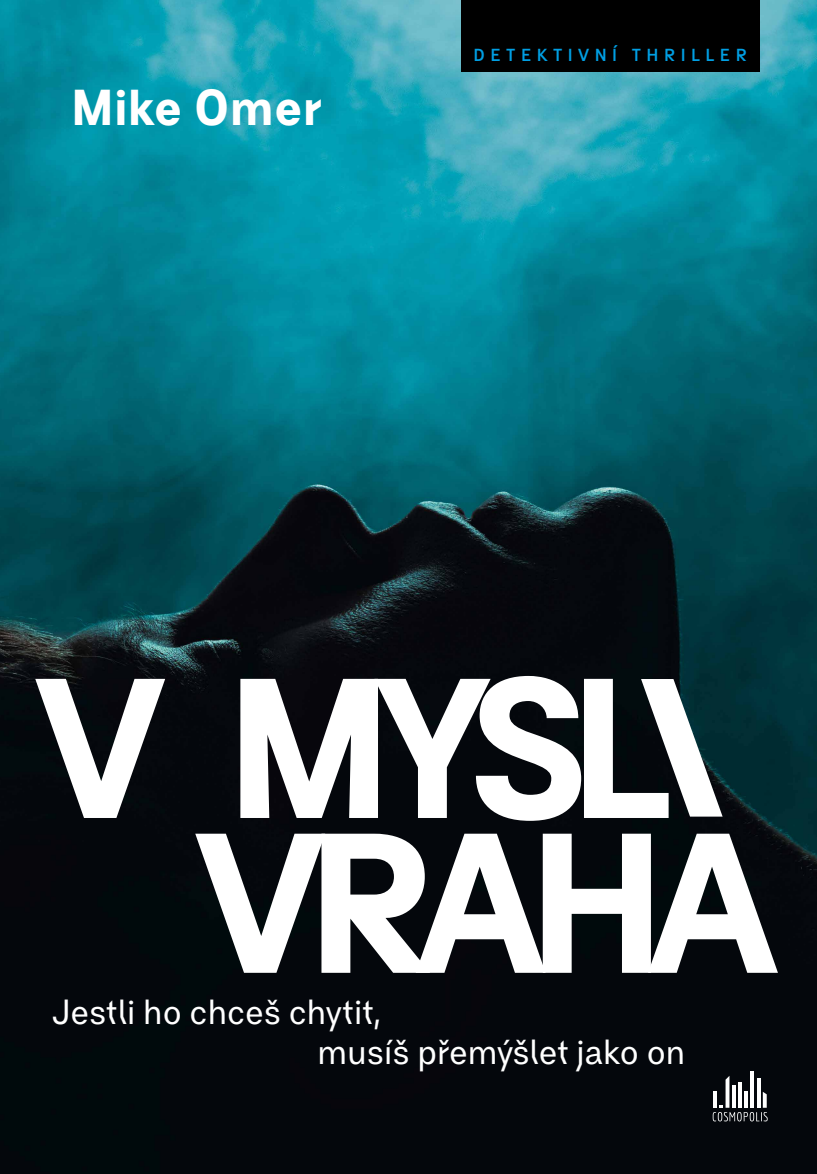
<style>
.page{position:relative;width:817px;height:1174px;background:#fff}
.page>*{position:absolute;margin:0;border:0;box-sizing:border-box;transform-origin:0 0}
.t1{font:700 192.6px/154.8px "BC Falster Grotesk RB";letter-spacing:-.105em;color:#fff;text-align:right}
.t2{font:700 48.8px "BC Falster Grotesk RB";color:#fff}
.t3{font:33.8px/39.4px "BC Falster Grotesk RB";color:#fff}
.t4{font:700 17px "BC Falster Grotesk LM";letter-spacing:.32em;color:#009fe3}
.s1{font-style:italic;font-size:134.8px}
</style>
<div class="page">
<img style="left:0;top:0;width:816px;height:1174px">
<svg style="left:712px;top:1075px;width:55px;height:46px"></svg>
<hr style="left:750px;top:1071px;width:4px;height:36px;background:#fff">
<svg style="left:756px;top:1078px;width:4px;height:29px"></svg>
<div style="left:461px;top:0;width:298px;height:72px;background:#000"></div>
<h2 class="t2" style="left:71px;top:76px;width:252px">Mike Omer</h2>
<p class="t4" style="left:473px;top:44px;width:275px">DETEKTIVNÍ THRILLER</p>
<h1 class="t1" style="left:35px;top:667px;width:747px">V MYSL<span class="s1">\<br></span>VRAHA</h1>
<p class="t3" style="left:317px;top:991px;width:369px;text-indent:-265px">Jestli ho chceš chytit,<br>musíš přemýšlet jako on</p>
</div>
